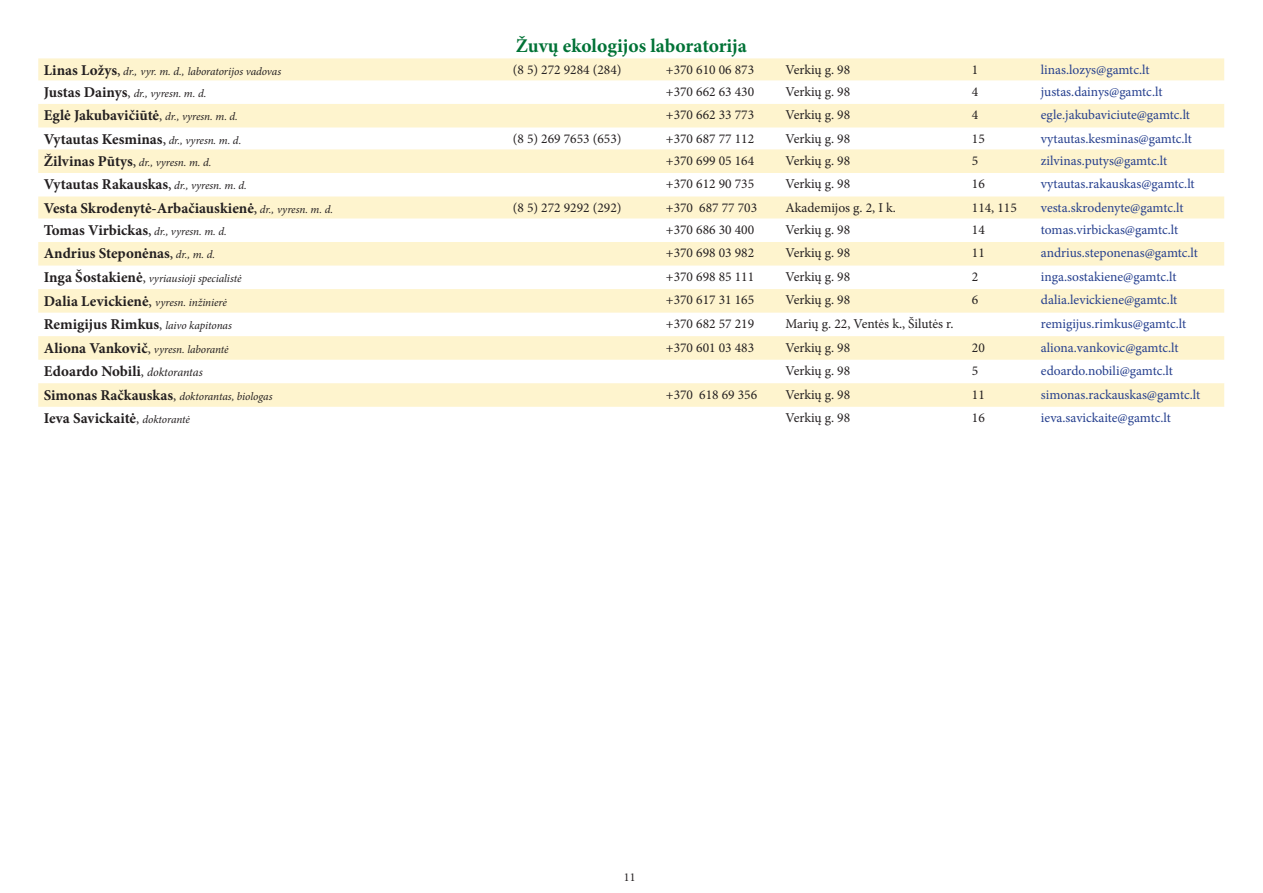
<style>
.page{position:relative;width:1263px;height:893px;background:#fff}
.page>*{position:absolute;margin:0;border:0;box-sizing:border-box;transform-origin:0 0}
.t1{font:700 19.5px "Minion Pro";color:#007236}
.t2{font:700 15px "Minion Pro";color:#231f20}
.t3{font:13.5px "Minion Pro";color:#231f20}
.t4{font:13.5px "Minion Pro";letter-spacing:-.005em;color:#253f8e}
.t5{font:12px "Minion Pro";color:#231f20}
.t6{font:italic 11.25px "Minion Pro";letter-spacing:-.01em;color:#231f20}
.s1{font-weight:700;font-style:normal;font-size:15px}
.s2{font-style:normal;font-size:15px}
.s3{font-style:normal;font-size:13.5px}
.s4{font-weight:400;font-size:13.5px}
.s5{font-weight:400;font-style:italic;font-size:11.25px}
.s6{font-weight:400}
.s7{font-weight:400;font-style:italic;font-size:12px}
</style>
<div class="page">
<svg style="left:38px;top:58px;width:1186px;height:349px;fill:#fef4ce"></svg>
<h1 class="t1" style="left:516px;top:32px;width:232px">Žuvų ekologijos laboratorija</h1>
<p class="t6" style="left:44px;top:64px;width:239px"><span class="s1">Linas Ložys</span><span class="s2">,</span> dr., vyr. m. d., laboratorijos vadovas</p>
<p class="t3" style="left:513px;top:60px;width:110px">(8 5) 272 9284 (284)</p>
<p class="t3" style="left:666px;top:60px;width:90px">+370 610 06 873</p>
<p class="t3" style="left:785px;top:60px;width:66px">Verkių g. 98</p>
<p class="t3" style="left:972px;top:60px;width:8px">1</p>
<p class="t4" style="left:1041px;top:60px;width:110px">linas.lozys@gamtc.lt</p>
<p class="t6" style="left:44px;top:86px;width:164px"><span class="s1">Justas Dainys</span><span class="s3">,</span> dr., vyresn. m. d.</p>
<p class="t3" style="left:666px;top:82px;width:90px">+370 662 63 430</p>
<p class="t3" style="left:785px;top:82px;width:66px">Verkių g. 98</p>
<p class="t3" style="left:972px;top:82px;width:8px">4</p>
<p class="t4" style="left:1041px;top:82px;width:123px">justas.dainys@gamtc.lt</p>
<p class="t2" style="left:44px;top:105px;width:196px">Eglė Jakubavičiūtė<span class="s4">,</span> <span class="s5">dr., vyresn. m. d.</span></p>
<p class="t3" style="left:666px;top:106px;width:90px">+370 662 33 773</p>
<p class="t3" style="left:785px;top:106px;width:66px">Verkių g. 98</p>
<p class="t3" style="left:972px;top:106px;width:8px">4</p>
<p class="t4" style="left:1041px;top:106px;width:151px">egle.jakubaviciute@gamtc.lt</p>
<p class="t2" style="left:44px;top:129px;width:199px">Vytautas Kesminas<span class="s6">,</span> <span class="s5">dr., vyresn. m. d.</span></p>
<p class="t3" style="left:513px;top:129px;width:110px">(8 5) 269 7653 (653)</p>
<p class="t3" style="left:666px;top:129px;width:90px">+370 687 77 112</p>
<p class="t3" style="left:785px;top:129px;width:66px">Verkių g. 98</p>
<p class="t3" style="left:972px;top:129px;width:14px">15</p>
<p class="t4" style="left:1041px;top:129px;width:153px">vytautas.kesminas@gamtc.lt</p>
<p class="t6" style="left:44px;top:155px;width:169px"><span class="s1">Žilvinas Pūtys</span><span class="s2">,</span> dr., vyresn. m. d.</p>
<p class="t3" style="left:666px;top:151px;width:90px">+370 699 05 164</p>
<p class="t3" style="left:785px;top:151px;width:66px">Verkių g. 98</p>
<p class="t3" style="left:972px;top:151px;width:8px">5</p>
<p class="t4" style="left:1041px;top:151px;width:128px">zilvinas.putys@gamtc.lt</p>
<p class="t2" style="left:44px;top:174px;width:205px">Vytautas Rakauskas<span class="s6">,</span> <span class="s5">dr., vyresn. m. d.</span></p>
<p class="t3" style="left:666px;top:175px;width:90px">+370 612 90 735</p>
<p class="t3" style="left:785px;top:175px;width:66px">Verkių g. 98</p>
<p class="t3" style="left:972px;top:175px;width:14px">16</p>
<p class="t4" style="left:1041px;top:175px;width:155px">vytautas.rakauskas@gamtc.lt</p>
<p class="t2" style="left:44px;top:198px;width:291px">Vesta Skrodenytė-Arbačiauskienė<span class="s6">,</span> <span class="s5">dr., vyresn. m. d.</span></p>
<p class="t3" style="left:513px;top:198px;width:110px">(8 5) 272 9292 (292)</p>
<p class="t3" style="left:666px;top:198px;width:93px">+370 687 77 703</p>
<p class="t3" style="left:785px;top:198px;width:112px">Akademijos g. 2, I k.</p>
<p class="t3" style="left:972px;top:198px;width:47px">114, 115</p>
<p class="t4" style="left:1041px;top:198px;width:144px">vesta.skrodenyte@gamtc.lt</p>
<p class="t6" style="left:44px;top:224px;width:184px"><span class="s1">Tomas Virbickas</span><span class="s2">,</span> dr., vyresn. m. d.</p>
<p class="t3" style="left:666px;top:220px;width:90px">+370 686 30 400</p>
<p class="t3" style="left:785px;top:220px;width:66px">Verkių g. 98</p>
<p class="t3" style="left:972px;top:220px;width:14px">14</p>
<p class="t4" style="left:1041px;top:220px;width:139px">tomas.virbickas@gamtc.lt</p>
<p class="t2" style="left:44px;top:243px;width:173px">Andrius Steponėnas<span class="s6">,</span> <span class="s5">dr., m. d.</span></p>
<p class="t3" style="left:666px;top:244px;width:90px">+370 698 03 982</p>
<p class="t3" style="left:785px;top:244px;width:66px">Verkių g. 98</p>
<p class="t3" style="left:972px;top:244px;width:14px">11</p>
<p class="t4" style="left:1041px;top:244px;width:159px">andrius.steponenas@gamtc.lt</p>
<p class="t6" style="left:44px;top:271px;width:199px"><span class="s1">Inga Šostakienė</span><span class="s3">,</span> vyriausioji specialistė</p>
<p class="t3" style="left:666px;top:268px;width:90px">+370 698 85 111</p>
<p class="t3" style="left:785px;top:268px;width:66px">Verkių g. 98</p>
<p class="t3" style="left:972px;top:268px;width:8px">2</p>
<p class="t4" style="left:1041px;top:268px;width:137px">inga.sostakiene@gamtc.lt</p>
<p class="t6" style="left:44px;top:294px;width:185px"><span class="s1">Dalia Levickienė</span><span class="s2">,</span> vyresn. inžinierė</p>
<p class="t3" style="left:666px;top:291px;width:90px">+370 617 31 165</p>
<p class="t3" style="left:785px;top:291px;width:66px">Verkių g. 98</p>
<p class="t3" style="left:972px;top:291px;width:8px">6</p>
<p class="t4" style="left:1041px;top:291px;width:138px">dalia.levickiene@gamtc.lt</p>
<p class="t2" style="left:44px;top:314px;width:190px">Remigijus Rimkus<span class="s4">,</span> <span class="s5">laivo kapitonas</span></p>
<p class="t3" style="left:666px;top:315px;width:90px">+370 682 57 219</p>
<p class="t3" style="left:785px;top:315px;width:170px">Marių g. 22, Ventės k., Šilutės r.</p>
<p class="t4" style="left:1041px;top:315px;width:147px">remigijus.rimkus@gamtc.lt</p>
<p class="t6" style="left:44px;top:341px;width:187px"><span class="s1">Aliona Vankovič</span><span class="s3">,</span> vyresn. laborantė</p>
<p class="t3" style="left:666px;top:338px;width:90px">+370 601 03 483</p>
<p class="t3" style="left:785px;top:338px;width:66px">Verkių g. 98</p>
<p class="t3" style="left:972px;top:338px;width:14px">20</p>
<p class="t4" style="left:1041px;top:338px;width:139px">aliona.vankovic@gamtc.lt</p>
<p class="t2" style="left:44px;top:361px;width:160px">Edoardo Nobili<span class="s4">,</span> <span class="s7">doktorantas</span></p>
<p class="t3" style="left:785px;top:362px;width:66px">Verkių g. 98</p>
<p class="t3" style="left:972px;top:362px;width:8px">5</p>
<p class="t4" style="left:1041px;top:362px;width:134px">edoardo.nobili@gamtc.lt</p>
<p class="t6" style="left:44px;top:388px;width:230px"><span class="s1">Simonas Račkauskas</span><span class="s3">,</span> doktorantas, biologas</p>
<p class="t3" style="left:666px;top:385px;width:93px">+370 618 69 356</p>
<p class="t3" style="left:785px;top:385px;width:66px">Verkių g. 98</p>
<p class="t3" style="left:972px;top:385px;width:14px">11</p>
<p class="t4" style="left:1041px;top:385px;width:161px">simonas.rackauskas@gamtc.lt</p>
<p class="t2" style="left:44px;top:408px;width:148px">Ieva Savickaitė<span class="s4">,</span> <span class="s5">doktorantė</span></p>
<p class="t3" style="left:785px;top:409px;width:66px">Verkių g. 98</p>
<p class="t3" style="left:972px;top:409px;width:14px">16</p>
<p class="t4" style="left:1041px;top:409px;width:131px">ieva.savickaite@gamtc.lt</p>
<p class="t5" style="left:624px;top:869px;width:13px">11</p>
</div>
